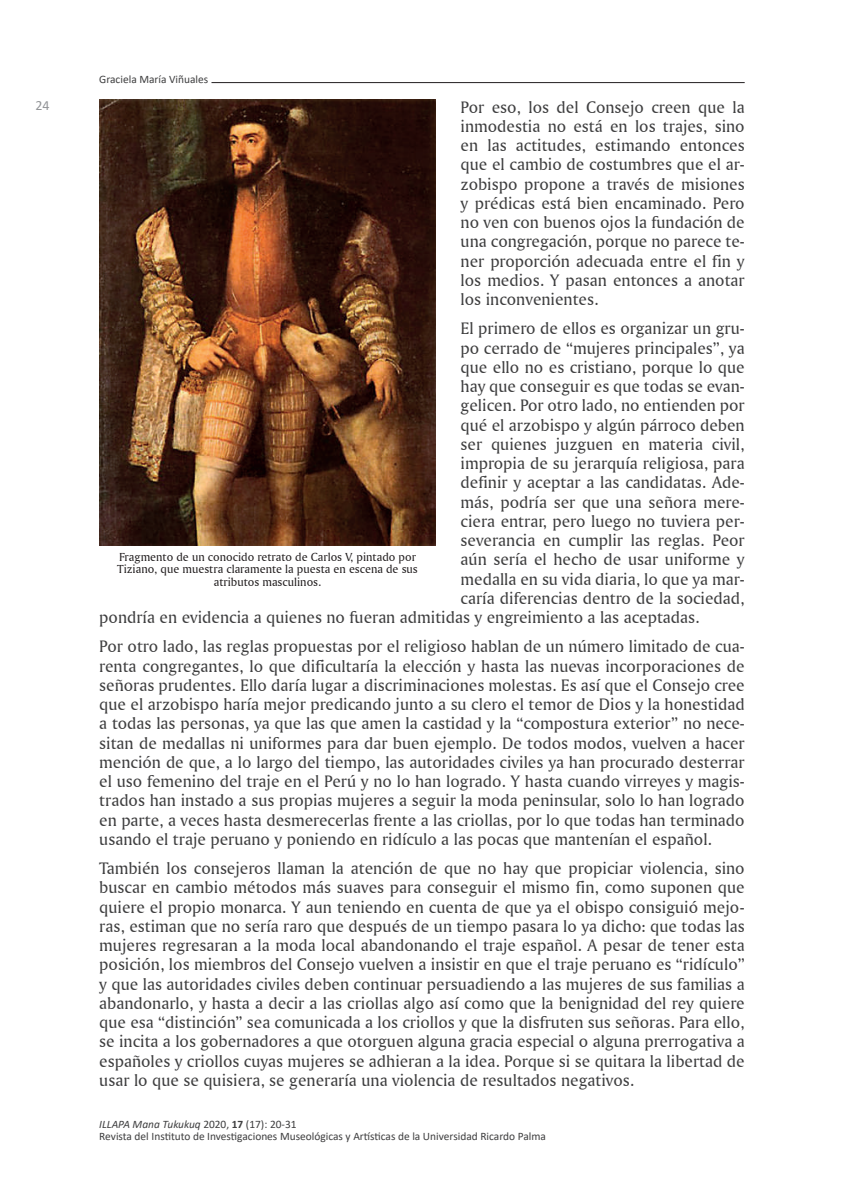
<style>
.page{position:relative;width:844px;height:1191px;background:#fff}
.page>*{position:absolute;margin:0;border:0;box-sizing:border-box;transform-origin:0 0}
.t1{font:17.5px/19.2px "Amerigo BT Roman A";color:#3e3e3f;text-align:justify}
.t2{font:14px "Calibri";color:#939598}
.t3{font:12.25px/12.2px "Amerigo BT Roman A";color:#231f20;text-align:center}
.t4{font:11.38px/11.4px "Calibri";color:#3e3e3f}
.s1{font-style:italic}
.s2{font-weight:700}
</style>
<div class="page">
<hr style="left:211px;top:82px;width:533px;height:1px;background:#231f20">
<img style="left:99px;top:99px;width:336px;height:447px">
<p class="t2" style="left:35px;top:95px;width:16px">24</p>
<p class="t4" style="left:99px;top:73px;width:110px">Graciela María Viñuales</p>
<p class="t1" style="left:460px;top:97px;width:285px">Por eso, los del Consejo creen que la inmodestia no está en los trajes, sino en las actitudes, estimando entonces que el cambio de costumbres que el ar&shy;zobispo propone a través de misiones y prédicas está bien encaminado. Pero no ven con buenos ojos la fundación de una congregación, porque no parece te&shy;ner proporción adecuada entre el fin y los medios. Y pasan entonces a anotar los inconvenientes.</p>
<p class="t1" style="left:460px;top:318px;width:285px">El primero de ellos es organizar un gru-</p>
<p class="t1" style="left:460px;top:338px;width:285px">po cerrado de “mujeres principales”, ya</p>
<p class="t1" style="left:460px;top:357px;width:285px">que ello no es cristiano, porque lo que</p>
<p class="t1" style="left:460px;top:376px;width:285px">hay que conseguir es que todas se evan-</p>
<p class="t1" style="left:460px;top:395px;width:285px">gelicen. Por otro lado, no entienden por</p>
<p class="t1" style="left:460px;top:415px;width:285px">qué el arzobispo y algún párroco deben</p>
<p class="t1" style="left:460px;top:434px;width:285px">ser quienes juzguen en materia civil,</p>
<p class="t1" style="left:460px;top:453px;width:285px">impropia de su jerarquía religiosa, para</p>
<p class="t1" style="left:460px;top:472px;width:285px">definir y aceptar a las candidatas. Ade-</p>
<p class="t1" style="left:460px;top:492px;width:285px">más, podría ser que una señora mere-</p>
<p class="t1" style="left:460px;top:511px;width:285px">ciera entrar, pero luego no tuviera per-</p>
<p class="t1" style="left:460px;top:530px;width:285px">severancia en cumplir las reglas. Peor</p>
<p class="t1" style="left:460px;top:549px;width:285px">aún sería el hecho de usar uniforme y</p>
<p class="t1" style="left:460px;top:569px;width:285px">medalla en su vida diaria, lo que ya mar-</p>
<p class="t1" style="left:460px;top:588px;width:285px">caría diferencias dentro de la sociedad,</p>
<p class="t1" style="left:99px;top:607px;width:601px">pondría en evidencia a quienes no fueran admitidas y engreimiento a las aceptadas.</p>
<p class="t1" style="left:99px;top:636px;width:646px">Por otro lado, las reglas propuestas por el religioso hablan de un número limitado de cua&shy;renta congregantes, lo que dificultaría la elección y hasta las nuevas incorporaciones de señoras prudentes. Ello daría lugar a discriminaciones molestas. Es así que el Consejo cree que el arzobispo haría mejor predicando junto a su clero el temor de Dios y la honestidad a todas las personas, ya que las que amen la castidad y la “compostura exterior” no nece&shy;sitan de medallas ni uniformes para dar buen ejemplo. De todos modos, vuelven a hacer mención de que, a lo largo del tiempo, las autoridades civiles ya han procurado desterrar el uso femenino del traje en el Perú y no lo han logrado. Y hasta cuando virreyes y magis&shy;trados han instado a sus propias mujeres a seguir la moda peninsular, solo lo han logrado en parte, a veces hasta desmerecerlas frente a las criollas, por lo que todas han terminado usando el traje peruano y poniendo en ridículo a las pocas que mantenían el español.</p>
<p class="t1" style="left:99px;top:858px;width:646px">También los consejeros llaman la atención de que no hay que propiciar violencia, sino buscar en cambio métodos más suaves para conseguir el mismo fin, como suponen que quiere el propio monarca. Y aun teniendo en cuenta de que ya el obispo consiguió mejo&shy;ras, estiman que no sería raro que después de un tiempo pasara lo ya dicho: que todas las mujeres regresaran a la moda local abandonando el traje español. A pesar de tener esta posición, los miembros del Consejo vuelven a insistir en que el traje peruano es “ridículo” y que las autoridades civiles deben continuar persuadiendo a las mujeres de sus familias a abandonarlo, y hasta a decir a las criollas algo así como que la benignidad del rey quiere que esa “distinción” sea comunicada a los criollos y que la disfruten sus señoras. Para ello, se incita a los gobernadores a que otorguen alguna gracia especial o alguna prerrogativa a españoles y criollos cuyas mujeres se adhieran a la idea. Porque si se quitara la libertad de usar lo que se quisiera, se generaría una violencia de resultados negativos.</p>
<p class="t3" style="left:117px;top:550px;width:302px">Fragmento de un conocido retrato de Carlos V, pintado por<br>Tiziano, que muestra claramente la puesta en escena de sus atributos masculinos.</p>
<p class="t4" style="left:99px;top:1118px;width:448px"><span class="s1">ILLAPA Mana Tukukuq</span> 2020, <span class="s2">17</span> (17): 20-31<br>Revista del Instituto de Investigaciones Museológicas y Artísticas de la Universidad Ricardo Palma</p>
</div>
